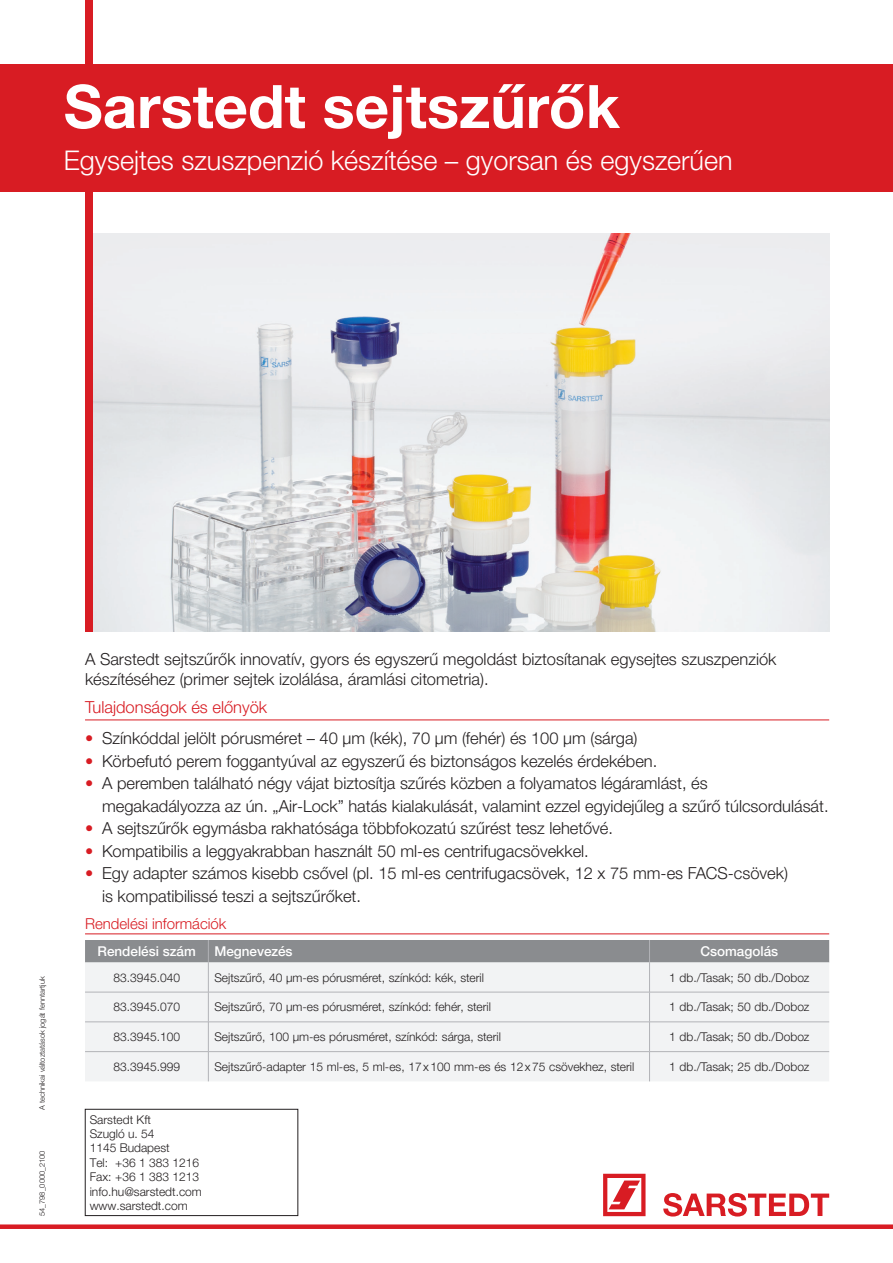
<style>
.page{position:relative;width:893px;height:1263px;background:#fff}
.page>*{position:absolute;margin:0;border:0;box-sizing:border-box;transform-origin:0 0}
.t1{font:700 60px "Helvetica Neue LTW1 G";color:#fff}
.t2{font:300 27px "Helvetica Neue LTW1 G";color:#fff}
.t3{font:300 16.5px/22.5px "Helvetica Neue LTW1 G";color:#231f20}
.t4{font:300 16.5px "Helvetica Neue LTW1 G";color:#d81c23}
.t5{font:300 15px "Helvetica Neue LTW1 G";color:#d81c23}
.t6{font:500 13.5px "Helvetica Neue LTW1 G";color:#fff}
.t7{font:300 12px/14.4px "Helvetica Neue LTW1 G";color:#231f20}
.t8{font:300 7.5px "Helvetica Neue LTW1 G";color:#231f20}
.s1{color:#d81c23}
</style>
<div class="page">
<img style="left:92px;top:234px;width:737px;height:397px">
<div style="left:85px;top:0;width:7px;height:631px;background:#d81c23"></div>
<div style="left:0;top:64px;width:893px;height:127px;background:#d81c23"></div>
<hr style="left:85px;top:720px;width:744px;height:1px;background:#d81c23">
<div style="left:0;top:1224px;width:893px;height:5px;background:#d81c23"></div>
<div style="left:85px;top:962px;width:744px;height:119px;background:#f2f3f4"></div>
<div style="left:85px;top:940px;width:744px;height:22px;background:#8a8c8f"></div>
<hr style="left:85px;top:992px;width:123px;height:1px;background:#b2b3b7">
<hr style="left:85px;top:1021px;width:123px;height:1px;background:#b2b3b7">
<hr style="left:85px;top:1051px;width:123px;height:1px;background:#b2b3b7">
<hr style="left:208px;top:962px;width:1px;height:30px;background:#b2b3b7">
<hr style="left:208px;top:992px;width:1px;height:30px;background:#b2b3b7">
<svg style="left:208px;top:1022px;width:1px;height:59px"></svg>
<hr style="left:208px;top:992px;width:441px;height:1px;background:#b2b3b7">
<hr style="left:208px;top:1021px;width:441px;height:1px;background:#b2b3b7">
<hr style="left:208px;top:1051px;width:441px;height:1px;background:#b2b3b7">
<hr style="left:649px;top:962px;width:1px;height:30px;background:#b2b3b7">
<hr style="left:649px;top:992px;width:1px;height:30px;background:#b2b3b7">
<svg style="left:649px;top:1022px;width:1px;height:59px"></svg>
<hr style="left:649px;top:992px;width:180px;height:1px;background:#b2b3b7">
<hr style="left:649px;top:1021px;width:180px;height:1px;background:#b2b3b7">
<hr style="left:649px;top:1051px;width:180px;height:1px;background:#b2b3b7">
<hr style="left:85px;top:934px;width:744px;height:1px;background:#d81c23">
<svg style="left:603px;top:1174px;width:42px;height:42px"></svg>
<svg style="left:663px;top:1193px;width:166px;height:23px"></svg>
<div style="left:85px;top:1109px;width:213px;height:107px;border:1px solid #231f20"></div>
<h1 class="t1" style="left:64px;top:70px;width:558px">Sarstedt sejtszűrők</h1>
<h2 class="t2" style="left:64px;top:144px;width:670px">Egysejtes szuszpenzió készítése – gyorsan és egyszerűen</h2>
<p class="t8" style="left:38px;top:1110px;width:135px;rotate:-90deg">A technikai változtatások jogát fenntartjuk</p>
<p class="t8" style="left:38px;top:1216px;width:67px;rotate:-90deg">54_798_0000_2100</p>
<p class="t3" style="left:85px;top:649px;width:693px;line-height:19.8px">A Sarstedt sejtszűrők innovatív, gyors és egyszerű megoldást biztosítanak egysejtes szuszpenziók készítéséhez (primer sejtek izolálása, áramlási citometria).</p>
<p class="t4" style="left:85px;top:697px;width:184px">Tulajdonságok és előnyök</p>
<p class="t3" style="left:85px;top:727px;width:554px"><span class="s1">•</span> Színkóddal jelölt pórusméret – 40 µm (kék), 70 µm (fehér) és 100 µm (sárga)</p>
<p class="t3" style="left:85px;top:750px;width:574px"><span class="s1">•</span> Körbefutó perem foggantyúval az egyszerű és biztonságos kezelés érdekében.</p>
<p class="t3" style="left:102px;top:772px;width:728px;text-indent:-17px"><span class="s1">•</span> A peremben található négy vájat biztosítja szűrés közben a folyamatos légáramlást, és megakadályozza az ún. „Air-Lock” hatás kialakulását, valamint ezzel egyidejűleg a szűrő túlcsordulását.</p>
<p class="t3" style="left:85px;top:817px;width:529px"><span class="s1">•</span> A sejtszűrők egymásba rakhatósága többfokozatú szűrést tesz lehetővé.</p>
<p class="t3" style="left:85px;top:840px;width:505px"><span class="s1">•</span> Kompatibilis a leggyakrabban használt 50 ml-es centrifugacsövekkel.</p>
<p class="t3" style="left:102px;top:862px;width:687px;text-indent:-17px"><span class="s1">•</span> Egy adapter számos kisebb csővel (pl. 15 ml-es centrifugacsövek, 12 x 75 mm-es FACS-csövek) is kompatibilissé teszi a sejtszűrőket.</p>
<p class="t5" style="left:85px;top:915px;width:143px">Rendelési információk</p>
<p class="t6" style="left:98px;top:943px;width:100px">Rendelési szám</p>
<p class="t6" style="left:214px;top:943px;width:80px">Megnevezés</p>
<p class="t6" style="left:700px;top:943px;width:79px">Csomagolás</p>
<p class="t7" style="left:113px;top:970px;width:68px">83.3945.040</p>
<p class="t7" style="left:214px;top:970px;width:271px">Sejtszűrő, 40 µm-es pórusméret, színkód: kék, steril</p>
<p class="t7" style="left:669px;top:970px;width:142px">1 db./Tasak; 50 db./Doboz</p>
<p class="t7" style="left:113px;top:1000px;width:68px">83.3945.070</p>
<p class="t7" style="left:214px;top:1000px;width:278px">Sejtszűrő, 70 µm-es pórusméret, színkód: fehér, steril</p>
<p class="t7" style="left:669px;top:1000px;width:142px">1 db./Tasak; 50 db./Doboz</p>
<p class="t7" style="left:113px;top:1029px;width:68px">83.3945.100</p>
<p class="t7" style="left:214px;top:1029px;width:288px">Sejtszűrő, 100 µm-es pórusméret, színkód: sárga, steril</p>
<p class="t7" style="left:669px;top:1029px;width:142px">1 db./Tasak; 50 db./Doboz</p>
<p class="t7" style="left:113px;top:1059px;width:68px">83.3945.999</p>
<p class="t7" style="left:214px;top:1059px;width:421px">Sejtszűrő-adapter 15 ml-es, 5 ml-es, 17x100 mm-es és 12x75 csövekhez, steril</p>
<p class="t7" style="left:669px;top:1059px;width:142px">1 db./Tasak; 25 db./Doboz</p>
<p class="t7" style="left:90px;top:1112px;width:114px">Sarstedt Kft<br>Szugló u. 54<br>1145 Budapest<br>Tel: +36 1 383 1216<br>Fax: +36 1 383 1213 info.hu@sarstedt.com www.sarstedt.com</p>
</div>
